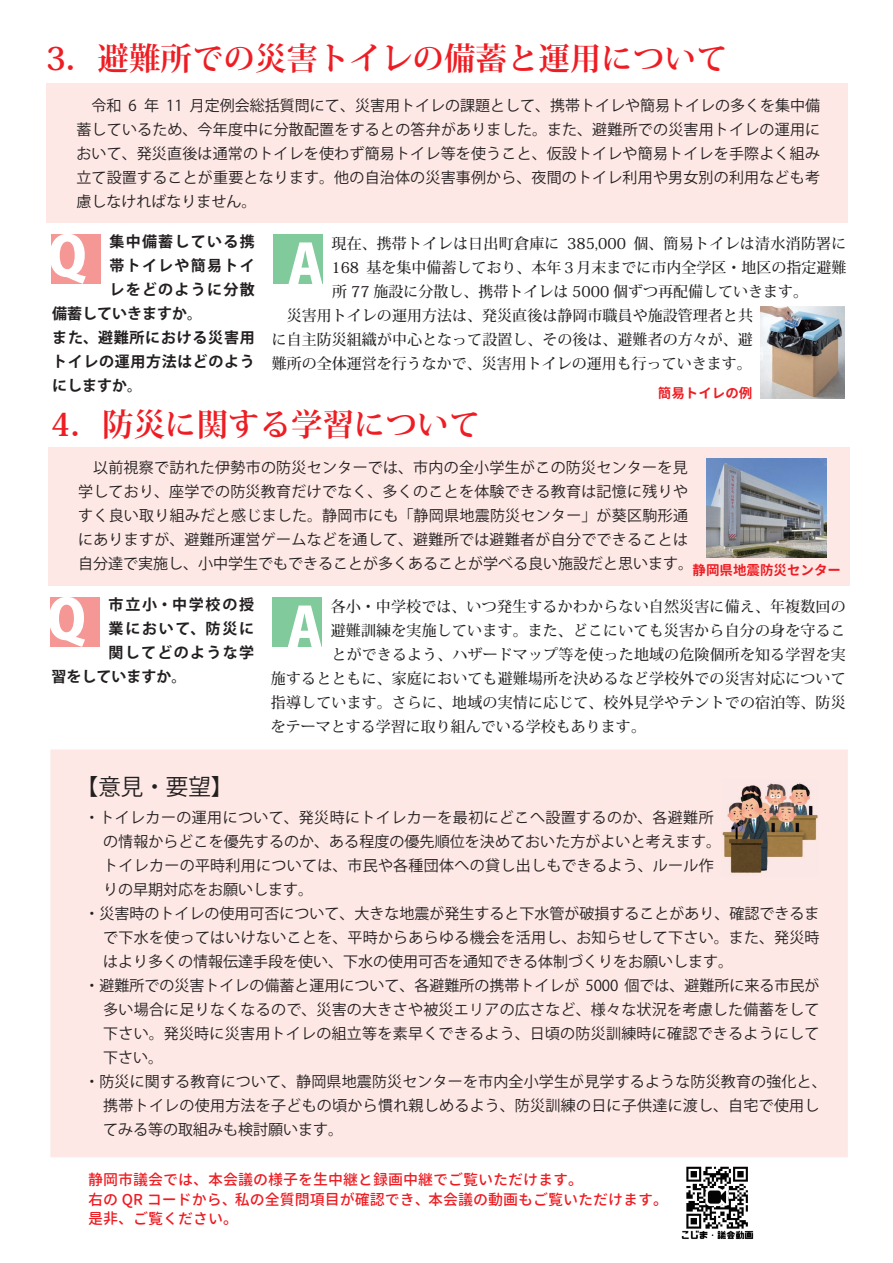
<style>
.page{position:relative;width:893px;height:1263px;background:#fff}
.page>*{position:absolute;margin:0;border:0;box-sizing:border-box;transform-origin:0 0}
.t1{font:800 54.6px "Koz Go Pro";color:#fff}
.t2{font:700 31.5px "Koz Min Pro";color:#ee1d23}
.t3{font:22.5px "Koz Go Pr 6 N";color:#231f20}
.t4{font:15px/24px "Koz Go Pr 6 N";letter-spacing:.02em;color:#231f20}
.t5{font:500 15px "Koz Min Pro";letter-spacing:.01em;color:#231f20}
.t6{font:500 15px/19.5px "Gen Jyuu Gothic";color:#ee1d23}
.t7{font:700 15px "Koz Go Pro";letter-spacing:.085em;color:#231f20}
.t8{font:700 15px "Koz Go Pro";color:#231f20}
.t9{font:700 15px "Koz Go Pro";letter-spacing:.115em;color:#231f20}
.t10{font:700 15px "Koz Go Pro";letter-spacing:.05em;color:#231f20}
.t11{font:700 15px "Koz Go Pro";letter-spacing:.04em;color:#231f20}
.t12{font:700 13.5px "Gen Jyuu Gothic";color:#ee1d23}
</style>
<div class="page">
<div style="left:47px;top:84px;width:801px;height:139px;background:#fde8e5"></div>
<div style="left:49px;top:448px;width:801px;height:138px;background:#fde8e5"></div>
<div style="left:50px;top:749px;width:798px;height:408px;background:#fde8e5"></div>
<div style="left:51px;top:234px;width:49px;height:50px;background:#f59795"></div>
<div style="left:273px;top:234px;width:49px;height:50px;background:#80ca9c"></div>
<div style="left:50px;top:597px;width:50px;height:50px;background:#f59795"></div>
<div style="left:272px;top:597px;width:50px;height:50px;background:#80ca9c"></div>
<img style="left:681px;top:1166px;width:73px;height:73px">
<img style="left:721px;top:779px;width:97px;height:97px">
<img style="left:760px;top:306px;width:85px;height:92px">
<img style="left:706px;top:459px;width:121px;height:99px">
<h2 class="t2" style="left:46px;top:35px;width:683px">3．避難所での災害トイレの備蓄と運用について</h2>
<p class="t4" style="left:76px;top:94px;width:745px;text-align:justify">　令和 6 年 11 月定例会総括質問にて、災害用トイレの課題として、携帯トイレや簡易トイレの多くを集中備蓄しているため、今年度中に分散配置をするとの答弁がありました。また、避難所での災害用トイレの運用において、発災直後は通常のトイレを使わず簡易トイレ等を使うこと、仮設トイレや簡易トイレを手際よく組み立て設置することが重要となります。他の自治体の災害事例から、夜間のトイレ利用や男女別の利用なども考慮しなければなりません。</p>
<h1 class="t1" style="left:48px;top:221px;width:40px">Q</h1>
<h1 class="t1" style="left:288px;top:229px;width:38px">A</h1>
<p class="t7" style="left:109px;top:232px;width:147px">集中備蓄している携</p>
<p class="t7" style="left:109px;top:256px;width:147px">帯トイレや簡易トイ</p>
<p class="t7" style="left:109px;top:280px;width:147px">レをどのように分散</p>
<p class="t8" style="left:52px;top:304px;width:152px">備蓄していきますか。</p>
<p class="t10" style="left:52px;top:328px;width:204px">また、避難所における災害用</p>
<p class="t11" style="left:52px;top:352px;width:204px">トイレの運用方法はどのよう</p>
<p class="t7" style="left:52px;top:376px;width:92px">にしますか。</p>
<p class="t5" style="left:331px;top:233px;width:517px">現在、携帯トイレは日出町倉庫に 385,000 個、簡易トイレは清水消防署に</p>
<p class="t5" style="left:331px;top:257px;width:517px">168 基を集中備蓄しており、本年３月末までに市内全学区・地区の指定避難</p>
<p class="t5" style="left:332px;top:281px;width:477px">所 77 施設に分散し、携帯トイレは 5000 個ずつ再配備していきます。</p>
<p class="t5" style="left:272px;top:305px;width:483px">　災害用トイレの運用方法は、発災直後は静岡市職員や施設管理者と共</p>
<p class="t5" style="left:272px;top:329px;width:483px">に自主防災組織が中心となって設置し、その後は、避難者の方々が、避</p>
<p class="t5" style="left:272px;top:353px;width:481px">難所の全体運営を行うなかで、災害用トイレの運用も行っていきます。</p>
<p class="t12" style="left:658px;top:383px;width:96px">簡易トイレの例</p>
<h2 class="t2" style="left:51px;top:401px;width:431px">4．防災に関する学習について</h2>
<p class="t4" style="left:78px;top:456px;width:616px">　以前視察で訪れた伊勢市の防災センターでは、市内の全小学生がこの防災センターを見学しており、座学での防災教育だけでなく、多くのことを体験できる教育は記憶に残りやすく良い取り組みだと感じました。静岡市にも「静岡県地震防災センター」が葵区駒形通にありますが、避難所運営ゲームなどを通して、避難所では避難者が自分でできることは自分達で実施し、小中学生でもできることが多くあることが学べる良い施設だと思います。</p>
<p class="t12" style="left:693px;top:560px;width:150px">静岡県地震防災センター</p>
<h1 class="t1" style="left:47px;top:584px;width:40px">Q</h1>
<h1 class="t1" style="left:287px;top:592px;width:38px">A</h1>
<p class="t9" style="left:109px;top:595px;width:147px">市立小・中学校の授</p>
<p class="t9" style="left:109px;top:619px;width:147px">業において、防災に</p>
<p class="t7" style="left:109px;top:643px;width:147px">関してどのような学</p>
<p class="t8" style="left:52px;top:667px;width:136px">習をしていますか。</p>
<p class="t5" style="left:331px;top:596px;width:517px">各小・中学校では、いつ発生するかわからない自然災害に備え、年複数回の</p>
<p class="t5" style="left:331px;top:620px;width:517px">避難訓練を実施しています。また、どこにいても災害から自分の身を守るこ</p>
<p class="t5" style="left:332px;top:644px;width:516px">とができるよう、ハザードマップ等を使った地域の危険個所を知る学習を実</p>
<p class="t5" style="left:271px;top:668px;width:576px">施するとともに、家庭においても避難場所を決めるなど学校外での災害対応について</p>
<p class="t5" style="left:271px;top:692px;width:576px">指導しています。さらに、地域の実情に応じて、校外見学やテントでの宿泊等、防災</p>
<p class="t5" style="left:271px;top:716px;width:376px">をテーマとする学習に取り組んでいる学校もあります。</p>
<h3 class="t3" style="left:76px;top:774px;width:159px">【意見・要望】</h3>
<p class="t4" style="left:84px;top:806px;width:744px">・トイレカーの運用について、発災時にトイレカーを最初にどこへ設置するのか、各避難所<br>　の情報からどこを優先するのか、ある程度の優先順位を決めておいた方がよいと考えます。<br>　トイレカーの平時利用については、市民や各種団体への貸し出しもできるよう、ルール作<br>　りの早期対応をお願いします。<br>・災害時のトイレの使用可否について、大きな地震が発生すると下水管が破損することがあり、確認できるま　で下水を使ってはいけないことを、平時からあらゆる機会を活用し、お知らせして下さい。また、発災時　はより多くの情報伝達手段を使い、下水の使用可否を通知できる体制づくりをお願いします。<br>・避難所での災害トイレの備蓄と運用について、各避難所の携帯トイレが 5000 個では、避難所に来る市民が　多い場合に足りなくなるので、災害の大きさや被災エリアの広さなど、様々な状況を考慮した備蓄をして　下さい。発災時に災害用トイレの組立等を素早くできるよう、日頃の防災訓練時に確認できるようにして　下さい。<br>・防災に関する教育について、静岡県地震防災センターを市内全小学生が見学するような防災教育の強化と、　携帯トイレの使用方法を子どもの頃から慣れ親しめるよう、防災訓練の日に子供達に渡し、自宅で使用し　てみる等の取組みも検討願います。</p>
<p class="t6" style="left:88px;top:1170px;width:581px">静岡市議会では、本会議の様子を生中継と録画中継でご覧いただけます。<br>右の QR コードから、私の全質問項目が確認でき、本会議の動画もご覧いただけます。是非、ご覧ください。</p>
</div>
